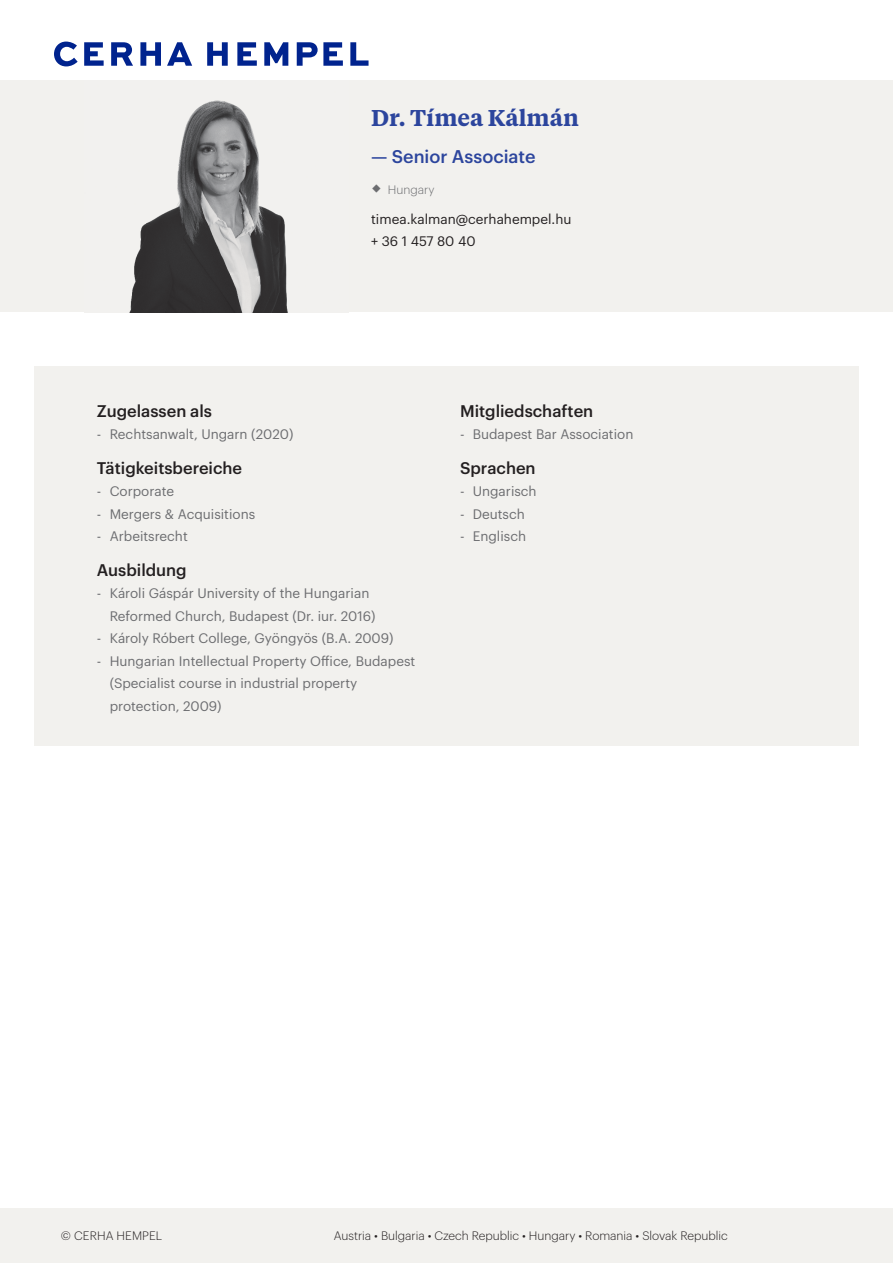
<style>
.page{position:relative;width:893px;height:1263px;background:#fff}
.page>*{position:absolute;margin:0;border:0;box-sizing:border-box;transform-origin:0 0}
.Einf__Abs{font:600 22.8px "Tiempos Text";color:#2c459d}
.Einf__Abs-2{font:500 18px "Graphik";color:#2c459d}
.Einf__Abs-3{font:500 16.5px "Graphik";color:#231f20}
.Einf__Abs-4{font:13.5px/22.5px "Graphik";color:#6c6d70}
.Einf__Abs-5{font:13.5px "Graphik";color:#231f20}
.t1{font:300 12px "Graphik";color:#231f20}
.Einf__Abs-6{font:300 12px "Graphik";color:#6c6d70}
</style>
<div class="page">
<div style="left:0;top:1209px;width:893px;height:54px;background:#f2f1ee"></div>
<div style="left:34px;top:367px;width:825px;height:379px;background:#f2f1ee"></div>
<svg style="left:54px;top:42px;width:315px;height:24px"></svg>
<div style="left:0;top:81px;width:893px;height:231px;background:#f2f1ee"></div>
<img style="left:129px;top:100px;width:159px;height:212px">
<p class="Einf__Abs" style="left:371px;top:102px;width:209px">Dr. Tímea Kálmán</p>
<p class="Einf__Abs-2" style="left:371px;top:143px;width:166px">— Senior Associate</p>
<p class="Einf__Abs-6" style="left:388px;top:180px;width:48px">Hungary</p>
<p class="Einf__Abs-5" style="left:371px;top:208px;width:202px">timea.kalman@cerhahempel.hu</p>
<p class="Einf__Abs-5" style="left:371px;top:231px;width:106px">+ 36 1 457 80 40</p>
<p class="Einf__Abs-3" style="left:97px;top:398px;width:117px">Zugelassen als</p>
<p class="Einf__Abs-4" style="left:97px;top:422px;width:198px">- Rechtsanwalt, Ungarn (2020)</p>
<p class="Einf__Abs-3" style="left:97px;top:455px;width:147px">Tätigkeitsbereiche</p>
<p class="Einf__Abs-4" style="left:97px;top:479px;width:79px">- Corporate</p>
<p class="Einf__Abs-4" style="left:97px;top:501px;width:160px">- Mergers &amp; Acquisitions</p>
<p class="Einf__Abs-4" style="left:97px;top:524px;width:92px">- Arbeitsrecht</p>
<p class="Einf__Abs-3" style="left:97px;top:557px;width:91px">Ausbildung</p>
<p class="Einf__Abs-4" style="left:110px;top:581px;width:267px;text-indent:-13px">- Károli Gáspár University of the Hungarian<br>Reformed Church, Budapest (Dr. iur. 2016)</p>
<p class="Einf__Abs-4" style="left:97px;top:626px;width:298px">- Károly Róbert College, Gyöngyös (B.A. 2009)</p>
<p class="Einf__Abs-4" style="left:97px;top:648px;width:320px">- Hungarian Intellectual Property Office, Budapest</p>
<p class="Einf__Abs-4" style="left:110px;top:671px;width:249px">(Specialist course in industrial property protection, 2009)</p>
<p class="Einf__Abs-3" style="left:460px;top:398px;width:135px">Mitgliedschaften</p>
<p class="Einf__Abs-4" style="left:460px;top:422px;width:175px">- Budapest Bar Association</p>
<p class="Einf__Abs-3" style="left:460px;top:455px;width:77px">Sprachen</p>
<p class="Einf__Abs-4" style="left:460px;top:479px;width:78px">- Ungarisch</p>
<p class="Einf__Abs-4" style="left:460px;top:501px;width:66px">- Deutsch</p>
<p class="Einf__Abs-4" style="left:460px;top:524px;width:68px">- Englisch</p>
<p class="t1" style="left:61px;top:1227px;width:103px">© CERHA HEMPEL</p>
<p class="t1" style="left:334px;top:1227px;width:395px">Austria • Bulgaria • Czech Republic • Hungary • Romania • Slovak Republic</p>
</div>
